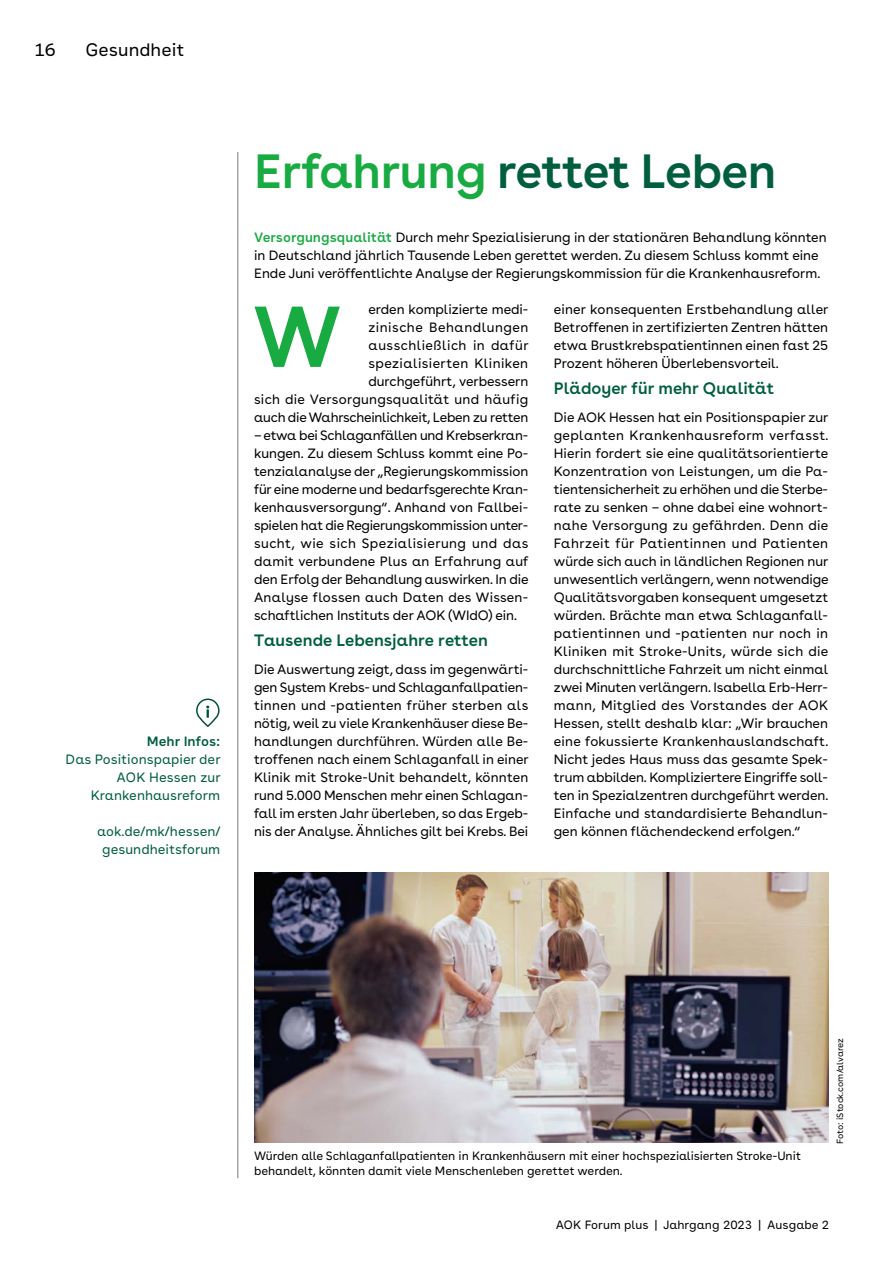
<style>
.page{position:relative;width:893px;height:1263px;background:#fff}
.page>*{position:absolute;margin:0;border:0;box-sizing:border-box;transform-origin:0 0}
.t1{font:600 86.1px "AOK Buenos Aires";color:#18ab42}
.H2_-_Headline_B_32pt{font:600 48px "AOK Buenos Aires";letter-spacing:-.01em;color:#005e3f}
.H1_-_Rubrik_plus{font:18px "AOK Buenos Aires Text";color:#000}
.H3_-_SUBHEAD_11pt_-_gruen{font:600 16.5px "AOK Buenos Aires";color:#005e3f}
.P_copy{font:13.5px/18px "AOK Buenos Aires";color:#000;text-align:justify}
.P_-_ANLAUF{font:13.5px/18px "AOK Buenos Aires";color:#000}
.P_copy-2{font:13.5px/18px "AOK Buenos Aires";letter-spacing:.02em;color:#000;text-align:right}
.P_-_Marginalie_Link{font:13.5px/18px "AOK Buenos Aires Text";color:#005e3f;text-align:right}
.t2{font:12px/15px "AOK Buenos Aires Text";letter-spacing:-.01em;color:#000}
.t3{font:9px "AOK Buenos Aires Text";letter-spacing:-.005em;color:#000}
.s1{font-weight:600}
.s2{color:#18ab42}
.s3{font-family:"AOK Buenos Aires Text";font-weight:600;color:#18ab42}
</style>
<div class="page">
<hr style="left:237px;top:152px;width:1px;height:1026px;background:#878786">
<svg style="left:196px;top:698px;width:24px;height:29px"></svg>
<svg style="left:206px;top:705px;width:3px;height:13px"></svg>
<img style="left:254px;top:872px;width:574px;height:270px">
<h3 class="H1_-_Rubrik_plus" style="left:34px;top:35px;width:23px">16</h3>
<h1 class="H1_-_Rubrik_plus" style="left:85px;top:35px;width:101px">Gesundheit</h1>
<p class="P_-_Marginalie_Link" style="left:65px;top:731px;width:157px"><span class="s1">Mehr Infos:<br></span>Das Positionspapier der<br>AOK Hessen zur<br>Krankenhausreform</p>
<p class="P_-_Marginalie_Link" style="left:97px;top:821px;width:125px;text-align:center">aok.de/mk/hessen/ gesundheitsforum</p>
<h2 class="H2_-_Headline_B_32pt" style="left:254px;top:131px;width:524px"><span class="s2">Erfahrung</span> rettet Leben</h2>
<p class="P_-_ANLAUF" style="left:254px;top:227px;width:574px"><span class="s3">Versorgungsqualität</span> Durch mehr Spezialisierung in der stationären Behandlung könnten in Deutschland jährlich Tausende Leben gerettet werden. Zu diesem Schluss kommt eine<br>Ende Juni veröffentlichte Analyse der Regierungskommission für die Krankenhausreform.</p>
<p class="P_copy-2" style="left:254px;top:299px;width:276px">erden komplizierte medi-<br>zinische Behandlungen<br>ausschließlich in dafür<br>spezialisierten Kliniken<br>durchgeführt, verbessern<br>sich die Versorgungsqualität und häufig auch die Wahrscheinlichkeit, Leben zu retten</p>
<p class="P_copy" style="left:254px;top:425px;width:276px">– etwa bei Schlaganfällen und Krebserkran&shy;kungen. Zu diesem Schluss kommt eine Po&shy;tenzialanalyse der „Regierungskommission für eine moderne und bedarfsgerechte Kran&shy;kenhausversorgung“. Anhand von Fallbei&shy;spielen hat die Regierungskommission unter&shy;sucht, wie sich Spezialisierung und das damit verbundene Plus an Erfahrung auf den Erfolg der Behandlung auswirken. In die Analyse flossen auch Daten des Wissen&shy;schaftlichen Instituts der AOK (WIdO) ein.</p>
<h3 class="H3_-_SUBHEAD_11pt_-_gruen" style="left:254px;top:627px;width:235px">Tausende Lebensjahre retten</h3>
<p class="P_copy" style="left:254px;top:659px;width:276px">Die Auswertung zeigt, dass im gegenwärti&shy;gen System Krebs- und Schlaganfallpatien&shy;tinnen und -patienten früher sterben als nötig, weil zu viele Krankenhäuser diese Be&shy;handlungen durchführen. Würden alle Be&shy;troffenen nach einem Schlaganfall in einer Klinik mit Stroke-Unit behandelt, könnten rund 5.000 Menschen mehr einen Schlagan&shy;fall im ersten Jahr überleben, so das Ergeb&shy;nis der Analyse. Ähnliches gilt bei Krebs. Bei</p>
<h1 class="t1" style="left:253px;top:264px;width:89px">W</h1>
<p class="P_copy" style="left:554px;top:299px;width:276px">einer konsequenten Erstbehandlung aller Betroffenen in zertifizierten Zentren hätten etwa Brustkrebspatientinnen einen fast 25<br>Prozent höheren Überlebensvorteil.</p>
<h3 class="H3_-_SUBHEAD_11pt_-_gruen" style="left:554px;top:375px;width:222px">Plädoyer für mehr Qualität</h3>
<p class="P_copy" style="left:554px;top:407px;width:276px">Die AOK Hessen hat ein Positionspapier zur geplanten Krankenhausreform verfasst.<br>Hierin fordert sie eine qualitätsorientierte Konzentration von Leistungen, um die Pa&shy;tientensicherheit zu erhöhen und die Sterbe&shy;rate zu senken – ohne dabei eine wohnort&shy;nahe Versorgung zu gefährden. Denn die Fahrzeit für Patientinnen und Patienten würde sich auch in ländlichen Regionen nur unwesentlich verlängern, wenn notwendige Qualitätsvorgaben konsequent umgesetzt würden. Brächte man etwa Schlaganfall&shy;patientinnen und -patienten nur noch in Kliniken mit Stroke-Units, würde sich die durchschnittliche Fahrzeit um nicht einmal zwei Minuten verlängern. Isabella Erb-Herr&shy;mann, Mitglied des Vorstandes der AOK Hessen, stellt deshalb klar: „Wir brauchen eine fokussierte Krankenhauslandschaft.<br>Nicht jedes Haus muss das gesamte Spek&shy;trum abbilden. Kompliziertere Eingriffe soll&shy;ten in Spezialzentren durchgeführt werden.<br>Einfache und standardisierte Behandlun&shy;gen können flächendeckend erfolgen.“</p>
<p class="t2" style="left:254px;top:1147px;width:548px">Würden alle Schlaganfallpatienten in Krankenhäusern mit einer hochspezialisierten Stroke-Unit behandelt, könnten damit viele Menschenleben gerettet werden.</p>
<p class="t3" style="left:833px;top:1144px;width:108px;rotate:-90deg">Foto: iStock.com/alvarez</p>
<p class="t2" style="left:556px;top:1216px;width:275px">AOK Forum plus | Jahrgang 2023 | Ausgabe 2</p>
</div>
